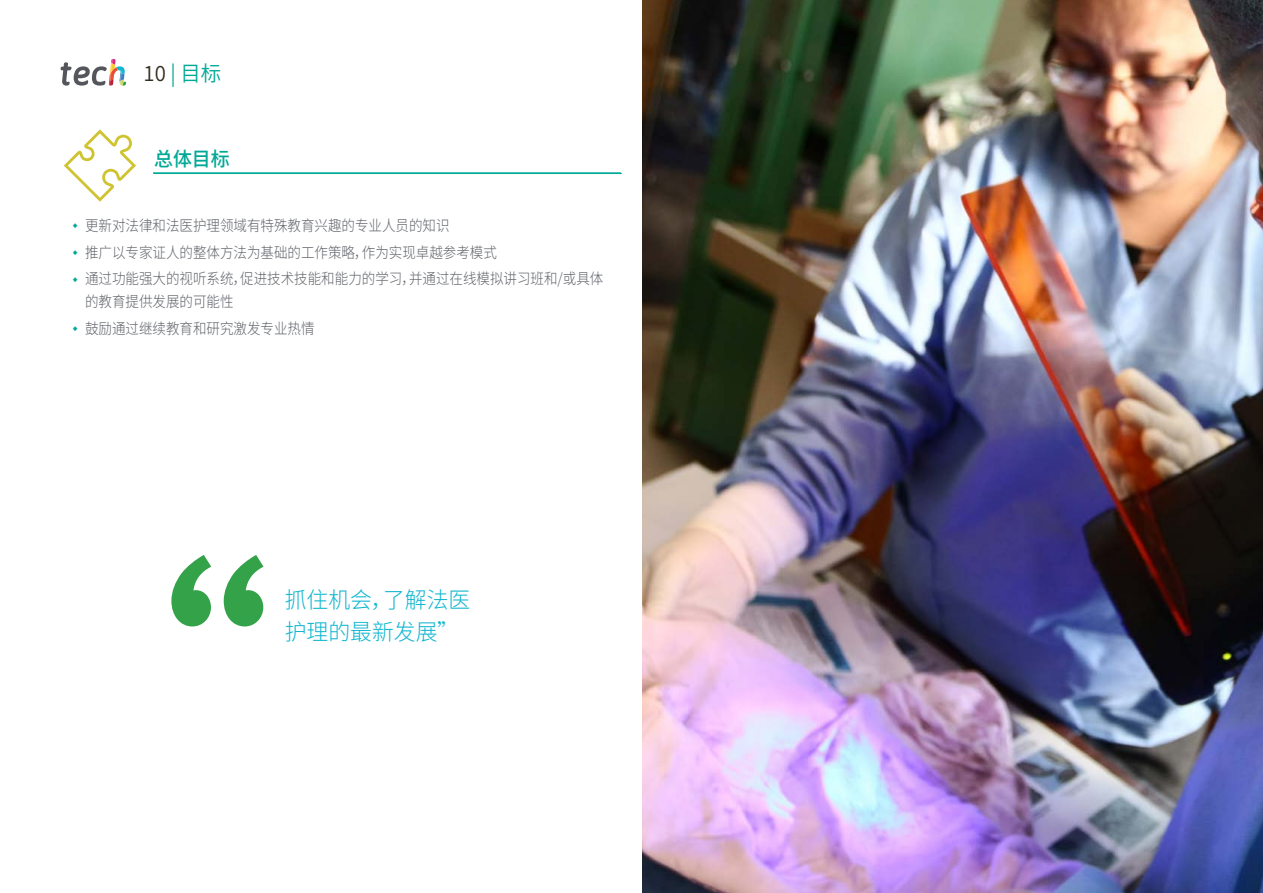
<style>
.page{position:relative;width:1263px;height:893px;background:#fff}
.page>*{position:absolute;margin:0;border:0;box-sizing:border-box;transform-origin:0 0}
.t1{font:300 22.5px/31.5px "Source Han Sans CN";color:#0fb6cf}
.t2{font:21px "Source Han Sans CN";color:#00a996}
.t3{font:500 19.5px "Source Han Sans CN";color:#00a996}
.t4{font:300 15px/26.7px "Source Han Sans CN";color:#61646a;scale:.9 1}
.s1{color:#312e20}
</style>
<div class="page">
<img style="left:642px;top:0;width:621px;height:893px">
<svg style="left:61px;top:59px;width:65px;height:27px"></svg>
<svg style="left:171px;top:555px;width:93px;height:71px"></svg>
<hr style="left:153px;top:173px;width:468px;height:1px;background:#00a996">
<hr style="left:154px;top:173px;width:468px;height:1px;background:#00a996">
<svg style="left:64px;top:129px;width:72px;height:73px"></svg>
<h2 class="t2" style="left:144px;top:61px;width:79px"><span class="s1">10</span> | 目标</h2>
<h3 class="t3" style="left:154px;top:148px;width:77px">总体目标</h3>
<p class="t4" style="left:85px;top:212px;width:577px">更新对法律和法医护理领域有特殊教育兴趣的专业人员的知识<br>推广以专家证人的整体方法为基础的工作策略，作为实现卓越参考模式<br>通过功能强大的视听系统，促进技术技能和能力的学习，并通过在线模拟讲习班和/或具体</p>
<p class="t4" style="left:85px;top:288px;width:256px">的教育提供发展的可能性<br>鼓励通过继续教育和研究激发专业热情</p>
<h1 class="t1" style="left:285px;top:585px;width:187px">抓住机会，了解法医护理的最新发展”</h1>
</div>
